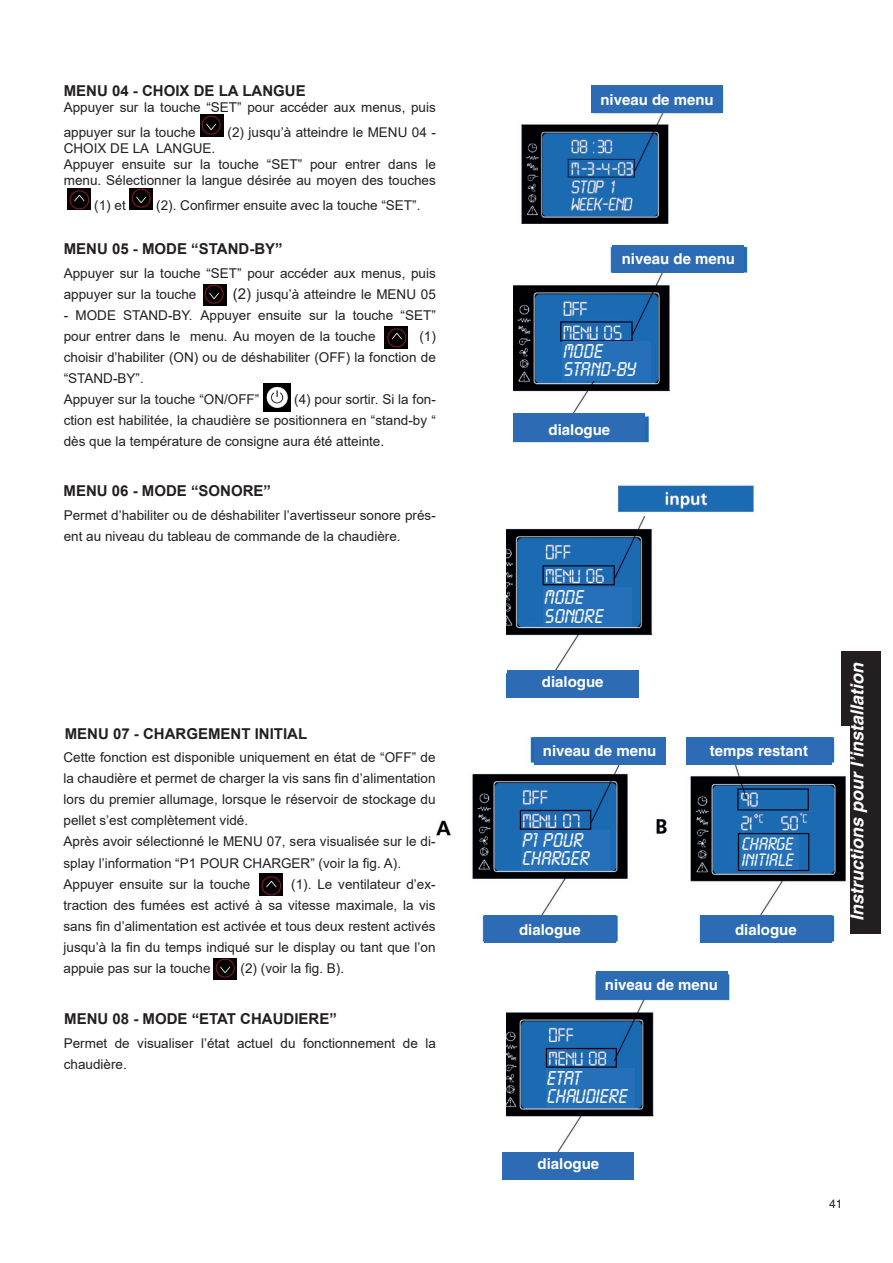
<style>
.page{position:relative;width:893px;height:1263px;background:#fff}
.page>*{position:absolute;margin:0;border:0;box-sizing:border-box;transform-origin:0 0}
.t1{font:20.7px/18.3px "Lcd D";color:#fff}
.t2{font:18.6px/16.4px "Lcd D";color:#fff}
.t3{font:italic 700 18px "Helvetica";color:#fff}
.t4{font:700 15px "Arial";color:#231f20}
.t5{font:700 15px "Helvetica";color:#fff}
.t6{font:13.5px/21px "Arial";color:#231f20}
.t7{font:12px "Helvetica";color:#231f20}
.s1{font-size:15px}
</style>
<div class="page">
<div style="left:841px;top:651px;width:40px;height:282px;background:#231f20"></div>
<img style="left:200px;top:115px;width:23px;height:22px">
<img style="left:68px;top:188px;width:23px;height:22px">
<img style="left:130px;top:188px;width:23px;height:22px">
<img style="left:513px;top:246px;width:235px;height:197px">
<img style="left:203px;top:284px;width:23px;height:22px">
<img style="left:385px;top:326px;width:23px;height:22px">
<img style="left:264px;top:384px;width:26px;height:27px">
<img style="left:507px;top:485px;width:247px;height:185px">
<img style="left:521px;top:88px;width:203px;height:136px">
<img style="left:436px;top:726px;width:414px;height:217px">
<img style="left:260px;top:873px;width:23px;height:22px">
<img style="left:214px;top:958px;width:23px;height:22px">
<img style="left:507px;top:971px;width:223px;height:181px">
<div style="left:562px;top:341px;width:89px;height:40px;background:#2570b8"></div>
<div style="left:596px;top:971px;width:131px;height:28px;background:#2d6cb5"></div>
<div style="left:591px;top:85px;width:132px;height:28px;background:#2d6cb5"></div>
<div style="left:612px;top:245px;width:132px;height:28px;background:#2d6cb5"></div>
<div style="left:507px;top:670px;width:132px;height:28px;background:#2d6cb5"></div>
<div style="left:484px;top:915px;width:132px;height:28px;background:#2d6cb5"></div>
<div style="left:700px;top:915px;width:132px;height:28px;background:#2d6cb5"></div>
<div style="left:534px;top:736px;width:131px;height:28px;background:#2d6cb5"></div>
<div style="left:513px;top:413px;width:132px;height:28px;background:#2d6cb5"></div>
<div style="left:686px;top:736px;width:146px;height:28px;background:#2d6cb5"></div>
<div style="left:543px;top:587px;width:89px;height:40px;background:#2570b8"></div>
<div style="left:521px;top:830px;width:89px;height:40px;background:#2570b8"></div>
<div style="left:741px;top:835px;width:58px;height:35px;background:#2570b8"></div>
<div style="left:546px;top:1068px;width:88px;height:39px;background:#2570b8"></div>
<div style="left:502px;top:1152px;width:132px;height:28px;background:#2d6cb5"></div>
<p class="t4" style="left:64px;top:80px;width:243px">MENU 04 - CHOIX DE LA LANGUE</p>
<p class="t6" style="left:64px;top:95px;width:374px;line-height:24.5px">Appuyer sur la touche “SET” pour accéder aux menus, puis appuyer sur la touche</p>
<p class="t6" style="left:228px;top:121px;width:210px">(2) jusqu’à atteindre le MENU 04 -</p>
<p class="t6" style="left:64px;top:140px;width:374px;line-height:16.2px">CHOIX DE LA LANGUE.<br>Appuyer ensuite sur la touche “SET” pour entrer dans le menu. Sélectionner la langue désirée au moyen des touches</p>
<p class="t6" style="left:94px;top:194px;width:33px">(1) et</p>
<p class="t6" style="left:156px;top:194px;width:266px">(2). Confirmer ensuite avec la touche “SET”.</p>
<p class="t4" style="left:64px;top:238px;width:220px">MENU 05 - MODE “STAND-BY”</p>
<p class="t6" style="left:64px;top:263px;width:374px">Appuyer sur la touche “SET” pour accéder aux menus, puis appuyer sur la touche</p>
<p class="t6" style="left:233px;top:284px;width:204px"><span class="s1">(2)</span> jusqu’à atteindre le MENU 05</p>
<p class="t6" style="left:64px;top:305px;width:374px">- MODE STAND-BY. Appuyer ensuite sur la touche “SET” pour entrer dans le menu. Au moyen de la touche</p>
<p class="t6" style="left:64px;top:326px;width:374px;text-indent:356px">(1) choisir d’habiliter (ON) ou de déshabiliter (OFF) la fonction de “STAND-BY”.<br>Appuyer sur la touche “ON/OFF”</p>
<p class="t6" style="left:64px;top:389px;width:374px;text-align:justify;text-indent:230px">(4) pour sortir. Si la fon&shy;ction est habilitée, la chaudière se positionnera en “stand-by “ dès que la température de consigne aura été atteinte.</p>
<p class="t4" style="left:64px;top:480px;width:209px">MENU 06 - MODE “SONORE”</p>
<p class="t6" style="left:64px;top:504px;width:374px">Permet d’habiliter ou de déshabiliter l’avertisseur sonore prés&shy;ent au niveau du tableau de commande de la chaudière.</p>
<p class="t4" style="left:65px;top:723px;width:244px">MENU 07 - CHARGEMENT INITIAL</p>
<p class="t6" style="left:64px;top:747px;width:374px">Cette fonction est disponible uniquement en état de “OFF” de la chaudière et permet de charger la vis sans fin d’alimentation lors du premier allumage, lorsque le réservoir de stockage du pellet s’est complètement vidé.<br>Après avoir sélectionné le MENU 07, sera visualisée sur le di&shy;splay l’information “P1 POUR CHARGER” (voir la fig. A).<br>Appuyer ensuite sur la touche</p>
<p class="t6" style="left:64px;top:873px;width:374px;text-align:justify;text-indent:228px">(1). Le ventilateur d’ex&shy;traction des fumées est activé à sa vitesse maximale, la vis sans fin d’alimentation est activée et tous deux restent activés jusqu’à la fin du temps indiqué sur le display ou tant que l’on appuie pas sur la touche</p>
<p class="t6" style="left:241px;top:957px;width:105px">(2) (voir la fig. B).</p>
<p class="t4" style="left:64px;top:1008px;width:274px">MENU 08 - MODE “ETAT CHAUDIERE”</p>
<p class="t6" style="left:64px;top:1032px;width:374px">Permet de visualiser l’état actuel du fonctionnement de la chaudière.</p>
<p class="t5" style="left:600px;top:91px;width:115px">niveau de menu</p>
<p class="t5" style="left:622px;top:250px;width:115px">niveau de menu</p>
<h1 class="t1" style="left:562px;top:343px;width:74px">MODE<br>STAND-BY</h1>
<p class="t5" style="left:549px;top:421px;width:63px">dialogue</p>
<h1 class="t1" style="left:543px;top:589px;width:61px">MODE<br>SONORE</h1>
<p class="t5" style="left:542px;top:673px;width:63px">dialogue</p>
<p class="t5" style="left:543px;top:742px;width:115px">niveau de menu</p>
<p class="t5" style="left:710px;top:742px;width:100px">temps restant</p>
<h1 class="t1" style="left:521px;top:832px;width:69px">P1 POUR<br>CHARGER</h1>
<h2 class="t2" style="left:741px;top:836px;width:53px">CHARGE<br>INITIALE</h2>
<p class="t5" style="left:519px;top:920px;width:63px">dialogue</p>
<p class="t5" style="left:735px;top:920px;width:63px">dialogue</p>
<p class="t5" style="left:605px;top:976px;width:115px">niveau de menu</p>
<h3 class="t3" style="left:846px;top:921px;width:260px;rotate:-90deg">Instructions pour l’installation</h3>
<h1 class="t1" style="left:546px;top:1070px;width:82px">ETAT<br>CHAUDIERE</h1>
<p class="t5" style="left:537px;top:1154px;width:63px">dialogue</p>
<p class="t7" style="left:829px;top:1197px;width:15px">41</p>
</div>
